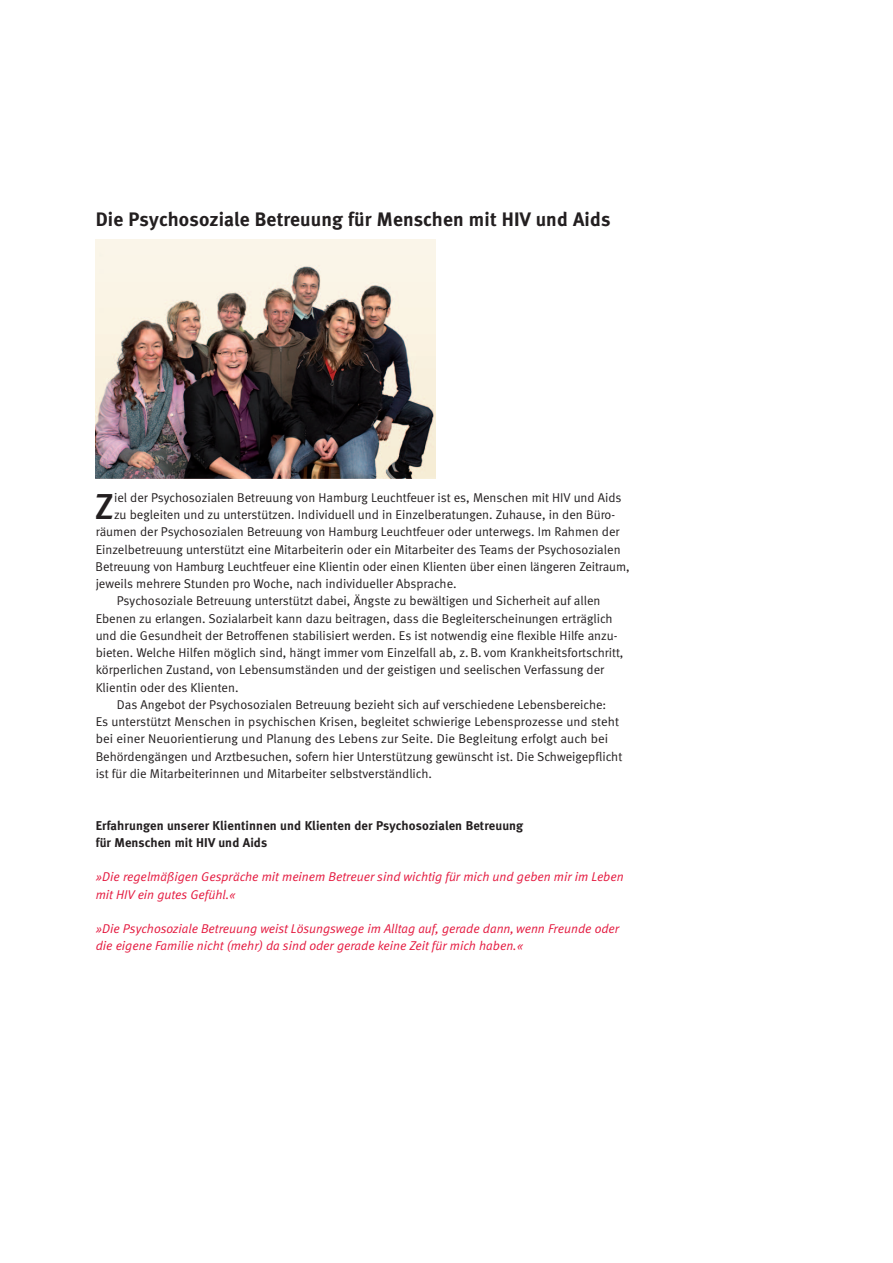
<style>
.page{position:relative;width:893px;height:1263px;background:#fff}
.page>*{position:absolute;margin:0;border:0;box-sizing:border-box;transform-origin:0 0}
.t1{font:500 36px "Meta";color:#231f20}
.t2{font:700 19.5px "Meta";letter-spacing:.01em;color:#231f20}
.t3{font:12.75px "Meta Normal";color:#231f20}
.t4{font:italic 12.75px/17.2px "Meta Normal";color:#e4183e}
.t5{font:700 12.75px/17.2px "Meta";letter-spacing:.01em;color:#231f20}
</style>
<div class="page">
<img style="left:96px;top:240px;width:340px;height:238px">
<h2 class="t2" style="left:96px;top:211px;width:516px">Die Psychosoziale Betreuung für Menschen mit HIV und Aids</h2>
<h1 class="t1" style="left:95px;top:493px;width:21px">Z</h1>
<p class="t3" style="left:114px;top:493px;width:509px">iel der Psychosozialen Betreuung von Hamburg Leuchtfeuer ist es, Menschen mit HIV und Aids</p>
<p class="t3" style="left:114px;top:510px;width:503px">zu begleiten und zu unterstützen. Individuell und in Einzelberatungen. Zuhause, in den Büro-</p>
<p class="t3" style="left:96px;top:527px;width:525px">räumen der Psychosozialen Betreuung von Hamburg Leuchtfeuer oder unterwegs. Im Rahmen der</p>
<p class="t3" style="left:96px;top:544px;width:526px">Einzelbetreuung unterstützt eine Mitarbeiterin oder ein Mitarbeiter des Teams der Psychosozialen</p>
<p class="t3" style="left:96px;top:562px;width:535px">Betreuung von Hamburg Leuchtfeuer eine Klientin oder einen Klienten über einen längeren Zeitraum,</p>
<p class="t3" style="left:96px;top:579px;width:363px">jeweils mehrere Stunden pro Woche, nach individueller Absprache.</p>
<p class="t3" style="left:117px;top:596px;width:485px">Psychosoziale Betreuung unterstützt dabei, Ängste zu bewältigen und Sicherheit auf allen</p>
<p class="t3" style="left:96px;top:613px;width:518px">Ebenen zu erlangen. Sozialarbeit kann dazu beitragen, dass die Begleiterscheinungen erträglich</p>
<p class="t3" style="left:96px;top:631px;width:523px">und die Gesundheit der Betroffenen stabilisiert werden. Es ist notwendig eine flexible Hilfe anzu-</p>
<p class="t3" style="left:96px;top:648px;width:529px">bieten. Welche Hilfen möglich sind, hängt immer vom Einzelfall ab, z. B. vom Krankheitsfortschritt,</p>
<p class="t3" style="left:96px;top:665px;width:510px">körperlichen Zustand, von Lebensumständen und der geistigen und seelischen Verfassung der</p>
<p class="t3" style="left:96px;top:682px;width:144px">Klientin oder des Klienten.</p>
<p class="t3" style="left:117px;top:700px;width:491px">Das Angebot der Psychosozialen Betreuung bezieht sich auf verschiedene Lebensbereiche:</p>
<p class="t3" style="left:96px;top:717px;width:525px">Es unterstützt Menschen in psychischen Krisen, begleitet schwierige Lebensprozesse und steht</p>
<p class="t3" style="left:96px;top:734px;width:514px">bei einer Neuorientierung und Planung des Lebens zur Seite. Die Begleitung erfolgt auch bei</p>
<p class="t3" style="left:96px;top:751px;width:528px">Behördengängen und Arztbesuchen, sofern hier Unterstützung gewünscht ist. Die Schweigepflicht</p>
<p class="t3" style="left:96px;top:769px;width:338px">ist für die Mitarbeiterinnen und Mitarbeiter selbstverständlich.</p>
<p class="t5" style="left:96px;top:817px;width:429px">Erfahrungen unserer Klientinnen und Klienten der Psychosozialen Betreuung für Menschen mit HIV und Aids</p>
<p class="t4" style="left:96px;top:869px;width:530px">»Die regelmäßigen Gespräche mit meinem Betreuer sind wichtig für mich und geben mir im Leben mit HIV ein gutes Gefühl.«</p>
<p class="t4" style="left:96px;top:921px;width:525px">»Die Psychosoziale Betreuung weist Lösungswege im Alltag auf, gerade dann, wenn Freunde oder die eigene Familie nicht (mehr) da sind oder gerade keine Zeit für mich haben.«</p>
</div>
